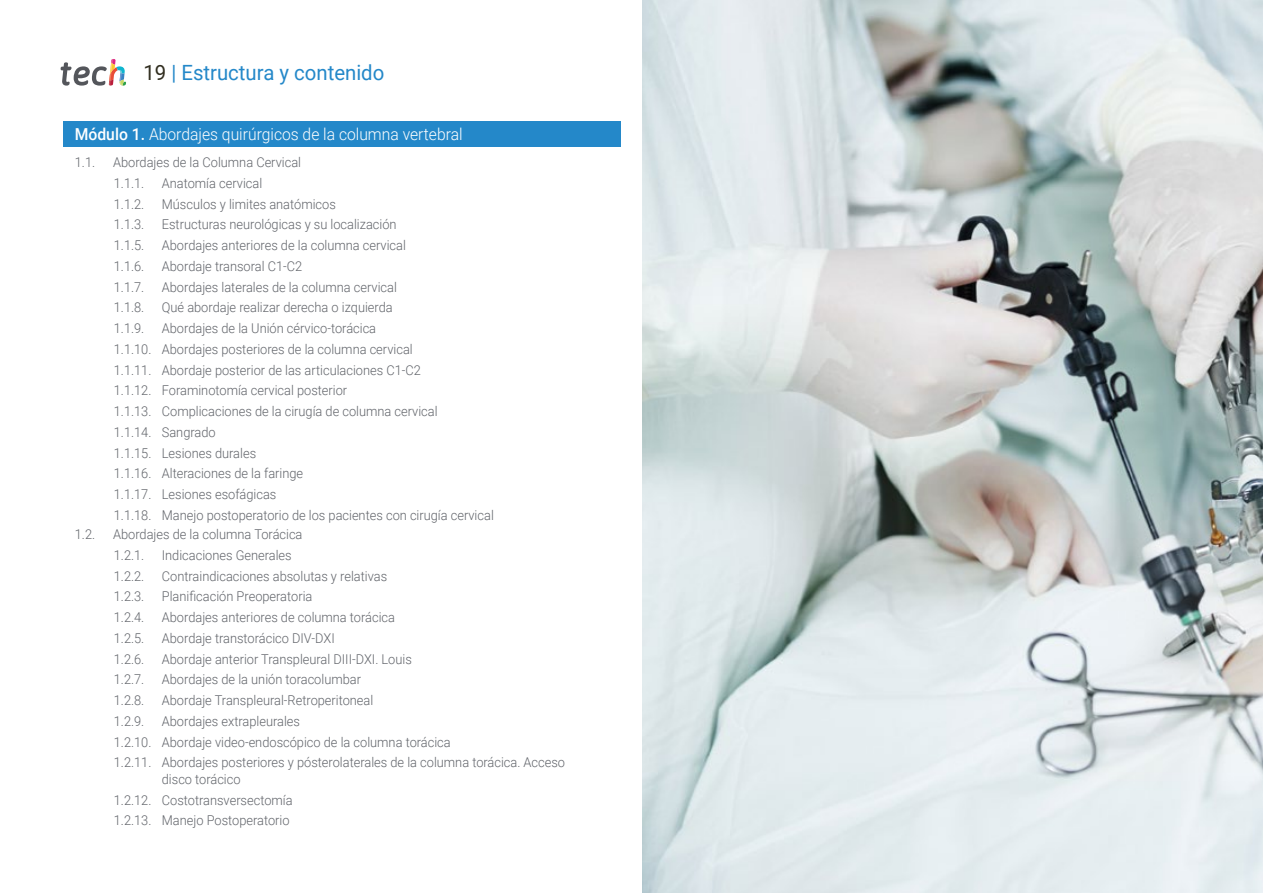
<style>
.page{position:relative;width:1263px;height:893px;background:#fff}
.page>*{position:absolute;margin:0;border:0;box-sizing:border-box;transform-origin:0 0}
.t1{font:21px "Roboto";color:#2488c9}
.t2{font:300 16.5px "Roboto";color:#fff;scale:.95 1}
.t3{font:300 13.5px/20.7px "Roboto";color:#61646a;scale:.95 1}
.s1{color:#312e20}
.s2{font-weight:500}
</style>
<div class="page">
<div style="left:64px;top:121px;width:557px;height:25px;background:#2488c9"></div>
<img style="left:642px;top:0;width:621px;height:893px">
<svg style="left:61px;top:59px;width:65px;height:27px"></svg>
<h1 class="t1" style="left:144px;top:57px;width:242px"><span class="s1">19</span> | Estructura y contenido</h1>
<p class="t2" style="left:75px;top:123px;width:410px"><span class="s2">Módulo 1.</span> Abordajes quirúrgicos de la columna vertebral</p>
<p class="t3" style="left:75px;top:151px;width:23px">1.1.</p>
<p class="t3" style="left:113px;top:151px;width:199px">Abordajes de la Columna Cervical<br>1.1.1.</p>
<p class="t3" style="left:162px;top:172px;width:107px">Anatomía cervical</p>
<p class="t3" style="left:114px;top:193px;width:34px">1.1.2.</p>
<p class="t3" style="left:162px;top:193px;width:185px">Músculos y limites anatómicos</p>
<p class="t3" style="left:114px;top:214px;width:34px">1.1.3.</p>
<p class="t3" style="left:162px;top:214px;width:249px">Estructuras neurológicas y su localización</p>
<p class="t3" style="left:114px;top:234px;width:34px">1.1.5.</p>
<p class="t3" style="left:162px;top:234px;width:258px">Abordajes anteriores de la columna cervical</p>
<p class="t3" style="left:114px;top:255px;width:34px">1.1.6.</p>
<p class="t3" style="left:162px;top:255px;width:149px">Abordaje transoral C1-C2</p>
<p class="t3" style="left:114px;top:276px;width:34px">1.1.7.</p>
<p class="t3" style="left:162px;top:276px;width:249px">Abordajes laterales de la columna cervical</p>
<p class="t3" style="left:114px;top:297px;width:34px">1.1.8.</p>
<p class="t3" style="left:162px;top:297px;width:245px">Qué abordaje realizar derecha o izquierda</p>
<p class="t3" style="left:114px;top:317px;width:34px">1.1.9.</p>
<p class="t3" style="left:114px;top:317px;width:401px;text-indent:48px">Abordajes de la Unión cérvico-torácica<br>1.1.10. Abordajes posteriores de la columna cervical<br>1.1.11. Abordaje posterior de las articulaciones C1-C2<br>1.1.12. Foraminotomía cervical posterior<br>1.1.13. Complicaciones de la cirugía de columna cervical<br>1.1.14. Sangrado<br>1.1.15. Lesiones durales<br>1.1.16. Alteraciones de la faringe<br>1.1.17. Lesiones esofágicas<br>1.1.18. Manejo postoperatorio de los pacientes con cirugía cervical</p>
<p class="t3" style="left:75px;top:523px;width:23px">1.2.</p>
<p class="t3" style="left:113px;top:523px;width:201px">Abordajes de la columna Torácica<br>1.2.1.</p>
<p class="t3" style="left:162px;top:544px;width:138px">Indicaciones Generales</p>
<p class="t3" style="left:114px;top:565px;width:34px">1.2.2.</p>
<p class="t3" style="left:162px;top:565px;width:239px">Contraindicaciones absolutas y relativas</p>
<p class="t3" style="left:114px;top:586px;width:34px">1.2.3.</p>
<p class="t3" style="left:162px;top:586px;width:160px">Planificación Preoperatoria</p>
<p class="t3" style="left:114px;top:606px;width:34px">1.2.4.</p>
<p class="t3" style="left:162px;top:606px;width:247px">Abordajes anteriores de columna torácica</p>
<p class="t3" style="left:114px;top:627px;width:34px">1.2.5.</p>
<p class="t3" style="left:162px;top:627px;width:184px">Abordaje transtorácico DIV-DXI</p>
<p class="t3" style="left:114px;top:648px;width:34px">1.2.6.</p>
<p class="t3" style="left:162px;top:648px;width:265px">Abordaje anterior Transpleural DIII-DXI. Louis</p>
<p class="t3" style="left:114px;top:669px;width:34px">1.2.7.</p>
<p class="t3" style="left:162px;top:669px;width:211px">Abordajes de la unión toracolumbar</p>
<p class="t3" style="left:114px;top:689px;width:34px">1.2.8.</p>
<p class="t3" style="left:162px;top:689px;width:224px">Abordaje Transpleural-Retroperitoneal</p>
<p class="t3" style="left:114px;top:710px;width:34px">1.2.9.</p>
<p class="t3" style="left:114px;top:710px;width:476px;text-indent:48px">Abordajes extrapleurales<br>1.2.10. Abordaje video-endoscópico de la columna torácica<br>1.2.11. Abordajes posteriores y pósterolaterales de la columna torácica. Acceso</p>
<p class="t3" style="left:114px;top:768px;width:190px;text-align:center">disco torácico<br>1.2.12. Costotransversectomía<br>1.2.13. Manejo Postoperatorio</p>
</div>
